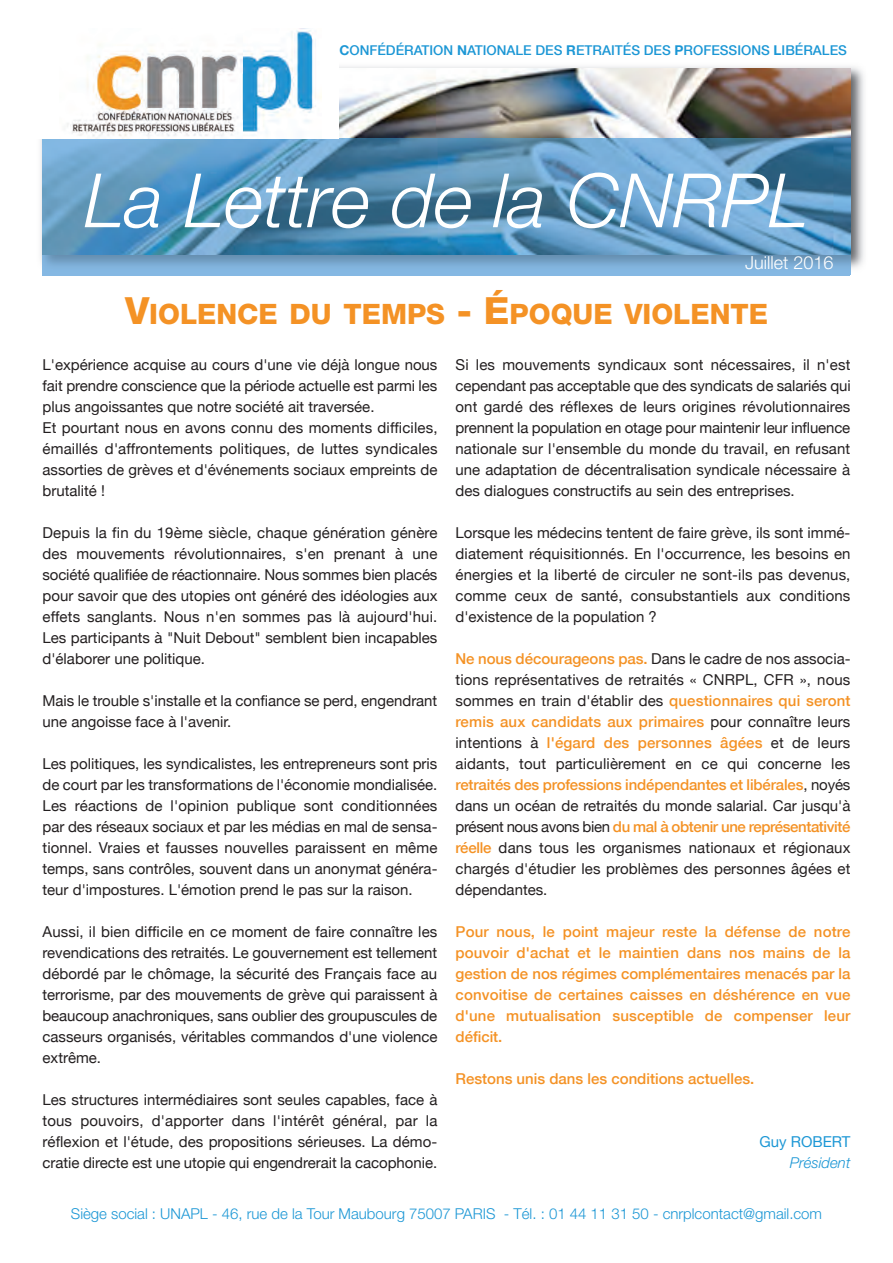
<style>
.page{position:relative;width:893px;height:1263px;background:#fff}
.page>*{position:absolute;margin:0;border:0;box-sizing:border-box;transform-origin:0 0}
.t1{font:italic 300 75px "Helvetica Neue";color:#fff}
.t2{font:800 28.2px "Helvetica Neue";color:#f49225}
.t3{font:300 18px "Helvetica Neue";color:#fff}
.t4{font:15px/21px "Helvetica Neue";color:#231f20;text-align:justify}
.t5{font:500 15px/21px "Helvetica Neue";color:#f49225;text-align:justify}
.t6{font:300 15px "Helvetica Neue";color:#1c97d5}
.t7{font:15px "Helvetica Neue";color:#1c97d5}
.t8{font:italic 300 15px "Helvetica Neue";color:#1c97d5}
.t9{font:500 13.5px "Helvetica Neue";color:#1c97d5}
.s1{font-weight:700}
.s2{font-size:37.5px}
.s3{font-weight:500;color:#f49225}
</style>
<div class="page">
<img style="left:40px;top:66px;width:824px;height:208px">
<img style="left:43px;top:68px;width:807px;height:206px">
<hr style="left:43px;top:274px;width:807px;height:2px;background:#85b8e3">
<img style="left:850px;top:139px;width:1px;height:66px">
<img style="left:43px;top:139px;width:807px;height:116px">
<div style="left:19px;top:28px;width:319px;height:111px;background:#fff"></div>
<img style="left:67px;top:28px;width:255px;height:111px">
<p class="t9" style="left:339px;top:42px;width:509px"><span class="s1">C</span>ONFÉDÉRATION <span class="s1">N</span>ATIONALE DES <span class="s1">R</span>ETRAITÉS DES <span class="s1">P</span>ROFESSIONS <span class="s1">L</span>IBÉRALES</p>
<h1 class="t1" style="left:84px;top:174px;width:726px">La Lettre de la CNRPL</h1>
<p class="t3" style="left:745px;top:256px;width:90px">Juillet 2016</p>
<h2 class="t2" style="left:125px;top:304px;width:644px"><span class="s2">V</span>IOLENCE DU TEMPS <span class="s2">- É</span>POQUE VIOLENTE</h2>
<p class="t4" style="left:43px;top:354px;width:396px;text-align:left">L'expérience acquise au cours d'une vie déjà longue nous fait prendre conscience que la période actuelle est parmi les plus angoissantes que notre société ait traversée.<br>Et pourtant nous en avons connu des moments difficiles, émaillés d'affrontements politiques, de luttes syndicales assorties de grèves et d'événements sociaux empreints de brutalité !</p>
<p class="t4" style="left:43px;top:522px;width:396px">Depuis la fin du 19ème siècle, chaque génération génère des mouvements révolutionnaires, s'en prenant à une société qualifiée de réactionnaire. Nous sommes bien placés pour savoir que des utopies ont généré des idéologies aux effets sanglants. Nous n'en sommes pas là aujourd'hui.<br>Les participants à "Nuit Debout" semblent bien incapables d'élaborer une politique.</p>
<p class="t4" style="left:43px;top:690px;width:396px">Mais le trouble s'installe et la confiance se perd, engendrant une angoisse face à l'avenir.</p>
<p class="t4" style="left:43px;top:753px;width:396px">Les politiques, les syndicalistes, les entrepreneurs sont pris de court par les transformations de l'économie mondialisée.<br>Les réactions de l'opinion publique sont conditionnées par des réseaux sociaux et par les médias en mal de sensa&shy;tionnel. Vraies et fausses nouvelles paraissent en même temps, sans contrôles, souvent dans un anonymat généra&shy;teur d'impostures. L'émotion prend le pas sur la raison.</p>
<p class="t4" style="left:43px;top:921px;width:396px">Aussi, il bien difficile en ce moment de faire connaître les revendications des retraités. Le gouvernement est tellement débordé par le chômage, la sécurité des Français face au terrorisme, par des mouvements de grève qui paraissent à beaucoup anachroniques, sans oublier des groupuscules de casseurs organisés, véritables commandos d'une violence extrême.</p>
<p class="t4" style="left:43px;top:1089px;width:396px">Les structures intermédiaires sont seules capables, face à tous pouvoirs, d'apporter dans l'intérêt général, par la réflexion et l'étude, des propositions sérieuses. La démo&shy;cratie directe est une utopie qui engendrerait la cacophonie.</p>
<p class="t4" style="left:455px;top:354px;width:397px">Si les mouvements syndicaux sont nécessaires, il n'est cependant pas acceptable que des syndicats de salariés qui ont gardé des réflexes de leurs origines révolutionnaires prennent la population en otage pour maintenir leur influence nationale sur l'ensemble du monde du travail, en refusant une adaptation de décentralisation syndicale nécessaire à des dialogues constructifs au sein des entreprises.</p>
<p class="t4" style="left:455px;top:522px;width:397px">Lorsque les médecins tentent de faire grève, ils sont immé&shy;diatement réquisitionnés. En l'occurrence, les besoins en énergies et la liberté de circuler ne sont-ils pas devenus, comme ceux de santé, consubstantiels aux conditions d'existence de la population ?</p>
<p class="t4" style="left:455px;top:648px;width:397px"><span class="s3">Ne nous décourageons pas.</span> Dans le cadre de nos associa&shy;tions représentatives de retraités « CNRPL, CFR », nous sommes en train d'établir des <span class="s3">questionnaires qui seront remis aux candidats aux primaires</span> pour connaître leurs intentions à <span class="s3">l'égard des personnes âgées</span> et de leurs aidants, tout particulièrement en ce qui concerne les <span class="s3">retraités des professions indépendantes et libérales</span>, noyés dans un océan de retraités du monde salarial. Car jusqu'à présent nous avons bien <span class="s3">du mal à obtenir une représentativité réelle</span> dans tous les organismes nationaux et régionaux chargés d'étudier les problèmes des personnes âgées et dépendantes.</p>
<p class="t5" style="left:455px;top:921px;width:396px">Pour nous, le point majeur reste la défense de notre pouvoir d'achat et le maintien dans nos mains de la gestion de nos régimes complémentaires menacés par la convoitise de certaines caisses en déshérence en vue d'une mutualisation susceptible de compenser leur déficit.</p>
<p class="t5" style="left:455px;top:1068px;width:300px">Restons unis dans les conditions actuelles.</p>
<p class="t7" style="left:759px;top:1132px;width:93px">Guy ROBERT</p>
<p class="t8" style="left:790px;top:1157px;width:62px">Président</p>
<p class="t6" style="left:71px;top:1208px;width:753px">Siège social : UNAPL - 46, rue de la Tour Maubourg 75007 PARIS - Tél. : 01 44 11 31 50 - cnrplcontact@gmail.com</p>
</div>
